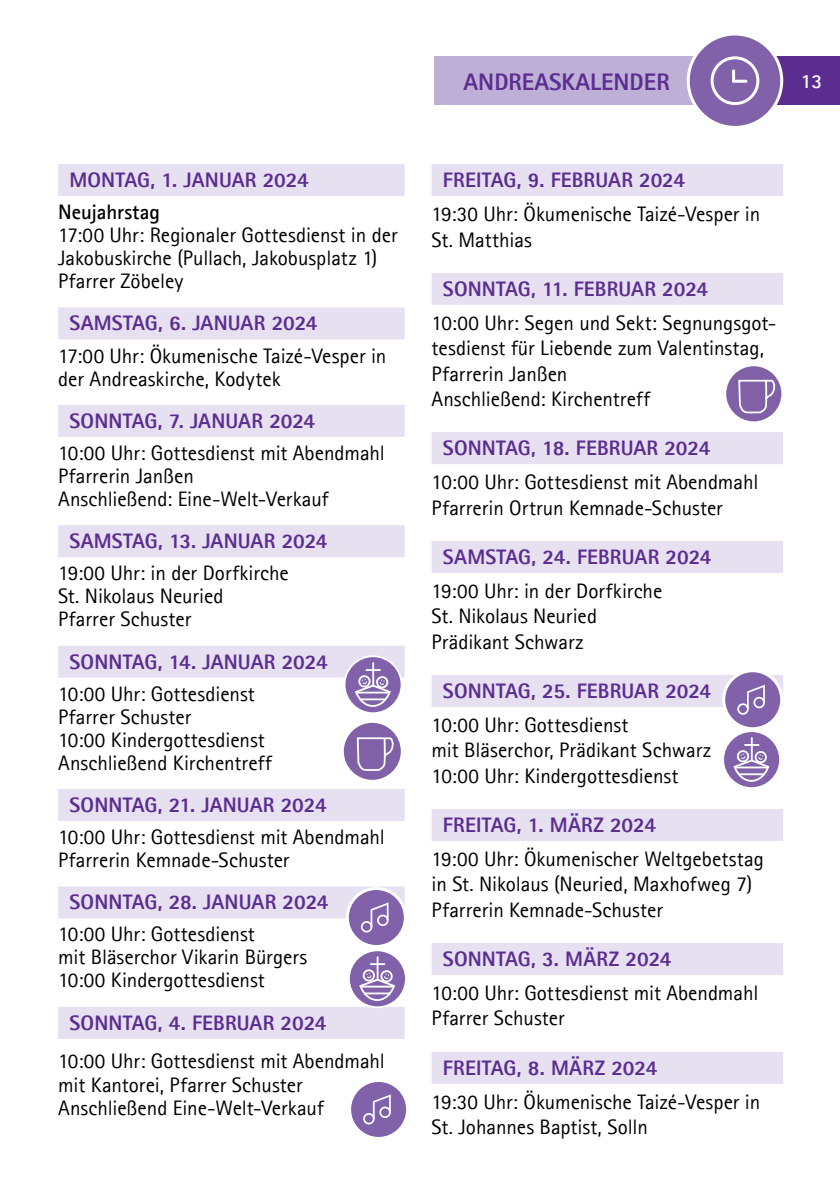
<style>
.page{position:relative;width:840px;height:1191px;background:#fff}
.page>*{position:absolute;margin:0;border:0;box-sizing:border-box;transform-origin:0 0}
.t1{font:800 24px "Agfa Rotis Sans Serif";color:#5c2d91}
.t2{font:21px/25.2px "Agfa Rotis Sans Serif";letter-spacing:-.005em;color:#000}
.t3{font:800 21px "Agfa Rotis Sans Serif";color:#5c2d91}
.t4{font:700 21px "Agfa Rotis Sans Serif";letter-spacing:-.005em;color:#000}
.t5{font:700 20px "Agfa Rotis Sans Serif";color:#fff}
</style>
<div class="page">
<div style="left:434px;top:57px;width:263px;height:48px;background:#beafd6"></div>
<div style="left:758px;top:57px;width:81px;height:48px;background:#5c2d91"></div>
<div style="left:687px;top:34px;width:94px;height:93px;background:#8162aa;border-radius:50%"></div>
<div style="left:686px;top:33px;width:96px;height:96px;border:3px solid #fff;border-radius:50%"></div>
<div style="left:431px;top:164px;width:351px;height:32px;background:#e6e0f0"></div>
<div style="left:431px;top:273px;width:351px;height:32px;background:#e6e0f0"></div>
<div style="left:431px;top:432px;width:351px;height:32px;background:#e6e0f0"></div>
<div style="left:431px;top:541px;width:351px;height:32px;background:#e6e0f0"></div>
<div style="left:431px;top:675px;width:351px;height:32px;background:#e6e0f0"></div>
<div style="left:431px;top:809px;width:351px;height:32px;background:#e6e0f0"></div>
<div style="left:431px;top:943px;width:351px;height:32px;background:#e6e0f0"></div>
<div style="left:431px;top:1051px;width:351px;height:32px;background:#e6e0f0"></div>
<div style="left:710px;top:56px;width:49px;height:49px;border:3px solid #fff;border-radius:50%"></div>
<svg style="left:732px;top:71px;width:13px;height:12px"></svg>
<div style="left:58px;top:164px;width:346px;height:32px;background:#e6e0f0"></div>
<div style="left:58px;top:307px;width:346px;height:32px;background:#e6e0f0"></div>
<div style="left:58px;top:405px;width:346px;height:32px;background:#e6e0f0"></div>
<div style="left:58px;top:525px;width:346px;height:32px;background:#e6e0f0"></div>
<div style="left:58px;top:645px;width:346px;height:32px;background:#e6e0f0"></div>
<div style="left:58px;top:789px;width:346px;height:32px;background:#e6e0f0"></div>
<div style="left:58px;top:886px;width:346px;height:32px;background:#e6e0f0"></div>
<div style="left:58px;top:1006px;width:346px;height:32px;background:#e6e0f0"></div>
<div style="left:349px;top:950px;width:56px;height:57px;background:#8162aa;border-radius:50%"></div>
<div style="left:348px;top:949px;width:58px;height:59px;border:2px solid #fff;border-radius:50%"></div>
<hr style="left:376px;top:957px;width:2px;height:22px;background:#fff">
<svg style="left:358px;top:963px;width:37px;height:38px"></svg>
<div style="left:343px;top:723px;width:57px;height:57px;background:#8061a8;border-radius:50%"></div>
<svg style="left:355px;top:737px;width:41px;height:43px"></svg>
<div style="left:724px;top:365px;width:57px;height:57px;background:#8061a8;border-radius:50%"></div>
<div style="left:724px;top:364px;width:58px;height:59px;border:2px solid #fff;border-radius:50%"></div>
<svg style="left:737px;top:379px;width:41px;height:44px"></svg>
<svg style="left:722px;top:731px;width:57px;height:57px"></svg>
<div style="left:721px;top:730px;width:59px;height:59px;border:2px solid #fff;border-radius:50%"></div>
<hr style="left:750px;top:738px;width:2px;height:22px;background:#fff">
<svg style="left:732px;top:744px;width:37px;height:38px"></svg>
<svg style="left:344px;top:656px;width:57px;height:57px"></svg>
<div style="left:343px;top:655px;width:59px;height:59px;border:2px solid #fff;border-radius:50%"></div>
<hr style="left:372px;top:663px;width:2px;height:22px;background:#fff">
<svg style="left:354px;top:669px;width:37px;height:39px"></svg>
<div style="left:347px;top:888px;width:58px;height:58px;background:#8162aa;border-radius:50%"></div>
<div style="left:345px;top:887px;width:61px;height:61px;border:3px solid #fff;border-radius:50%"></div>
<div style="left:361px;top:921px;width:11px;height:11px;border:2px solid #fff;border-radius:50%"></div>
<svg style="left:369px;top:902px;width:20px;height:26px"></svg>
<div style="left:723px;top:670px;width:58px;height:58px;background:#8162aa;border-radius:50%"></div>
<div style="left:721px;top:669px;width:61px;height:61px;border:3px solid #fff;border-radius:50%"></div>
<div style="left:736px;top:703px;width:12px;height:11px;border:2px solid #fff;border-radius:50%"></div>
<svg style="left:745px;top:684px;width:20px;height:27px"></svg>
<div style="left:349px;top:1080px;width:58px;height:58px;background:#8162aa;border-radius:50%"></div>
<div style="left:348px;top:1079px;width:61px;height:61px;border:3px solid #fff;border-radius:50%"></div>
<div style="left:363px;top:1113px;width:11px;height:11px;border:2px solid #fff;border-radius:50%"></div>
<svg style="left:372px;top:1094px;width:19px;height:26px"></svg>
<p class="t3" style="left:69px;top:167px;width:241px">MONTAG, 1. JANUAR 2024</p>
<p class="t4" style="left:58px;top:199px;width:103px">Neujahrstag</p>
<p class="t2" style="left:58px;top:223px;width:341px;line-height:23px">17:00 Uhr: Regionaler Gottesdienst in der<br>Jakobuskirche (Pullach, Jakobusplatz 1)<br>Pfarrer Zöbeley</p>
<p class="t3" style="left:69px;top:310px;width:249px">SAMSTAG, 6. JANUAR 2024</p>
<p class="t2" style="left:58px;top:344px;width:329px;line-height:23px">17:00 Uhr: Ökumenische Taizé-Vesper in der Andreaskirche, Kodytek</p>
<p class="t3" style="left:69px;top:407px;width:247px">SONNTAG, 7. JANUAR 2024</p>
<p class="t2" style="left:58px;top:441px;width:328px;line-height:23px">10:00 Uhr: Gottesdienst mit Abendmahl<br>Pfarrerin Janßen<br>Anschließend: Eine-Welt-Verkauf</p>
<p class="t3" style="left:69px;top:528px;width:259px">SAMSTAG, 13. JANUAR 2024</p>
<p class="t2" style="left:58px;top:561px;width:232px;line-height:23px">19:00 Uhr: in der Dorfkirche<br>St. Nikolaus Neuried<br>Pfarrer Schuster</p>
<p class="t3" style="left:69px;top:648px;width:259px">SONNTAG, 14. JANUAR 2024</p>
<p class="t2" style="left:58px;top:682px;width:215px;line-height:23px">10:00 Uhr: Gottesdienst<br>Pfarrer Schuster<br>10:00 Kindergottesdienst<br>Anschließend Kirchentreff</p>
<p class="t3" style="left:69px;top:791px;width:258px">SONNTAG, 21. JANUAR 2024</p>
<p class="t2" style="left:58px;top:825px;width:328px;line-height:23px">10:00 Uhr: Gottesdienst mit Abendmahl<br>Pfarrerin Kemnade-Schuster</p>
<p class="t3" style="left:69px;top:889px;width:260px">SONNTAG, 28. JANUAR 2024</p>
<p class="t2" style="left:58px;top:922px;width:250px;line-height:23px">10:00 Uhr: Gottesdienst<br>mit Bläserchor Vikarin Bürgers<br>10:00 Kindergottesdienst</p>
<p class="t3" style="left:69px;top:1009px;width:258px">SONNTAG, 4. FEBRUAR 2024</p>
<p class="t2" style="left:58px;top:1049px;width:328px;line-height:23.4px">10:00 Uhr: Gottesdienst mit Abendmahl mit Kantorei, Pfarrer Schuster<br>Anschließend Eine-Welt-Verkauf</p>
<p class="t1" style="left:463px;top:67px;width:16px">ANDR</p>
<p class="t1" style="left:521px;top:67px;width:147px">EASKALEND ER</p>
<p class="t5" style="left:800px;top:68px;width:23px">13</p>
<p class="t3" style="left:442px;top:167px;width:243px">FREITAG, 9. FEBRUAR 2024</p>
<p class="t2" style="left:431px;top:201px;width:330px">19:30 Uhr: Ökumenische Taizé-Vesper in<br>St. Matthias</p>
<p class="t3" style="left:442px;top:275px;width:266px">SONNTAG, 11. FEBRUAR 2024</p>
<p class="t2" style="left:431px;top:310px;width:346px">10:00 Uhr: Segen und Sekt: Segnungsgot&shy;tesdienst für Liebende zum Valentinstag,<br>Pfarrerin Janßen<br>Anschließend: Kirchentreff</p>
<p class="t3" style="left:442px;top:434px;width:269px">SONNTAG, 18. FEBRUAR 2024</p>
<p class="t2" style="left:431px;top:469px;width:328px">10:00 Uhr: Gottesdienst mit Abendmahl<br>Pfarrerin Ortrun Kemnade-Schuster</p>
<p class="t3" style="left:442px;top:543px;width:270px">SAMSTAG, 24. FEBRUAR 2024</p>
<p class="t2" style="left:431px;top:578px;width:232px">19:00 Uhr: in der Dorfkirche<br>St. Nikolaus Neuried<br>Prädikant Schwarz</p>
<p class="t3" style="left:442px;top:677px;width:270px">SONNTAG, 25. FEBRUAR 2024</p>
<p class="t2" style="left:431px;top:712px;width:281px">10:00 Uhr: Gottesdienst<br>mit Bläserchor, Prädikant Schwarz<br>10:00 Uhr: Kindergottesdienst</p>
<p class="t3" style="left:442px;top:811px;width:214px">FREITAG, 1. MÄRZ 2024</p>
<p class="t2" style="left:431px;top:846px;width:333px">19:00 Uhr: Ökumenischer Weltgebetstag in St. Nikolaus (Neuried, Maxhofweg 7)<br>Pfarrerin Kemnade-Schuster</p>
<p class="t3" style="left:442px;top:945px;width:230px">SONNTAG, 3. MÄRZ 2024</p>
<p class="t2" style="left:431px;top:980px;width:328px">10:00 Uhr: Gottesdienst mit Abendmahl<br>Pfarrer Schuster</p>
<p class="t3" style="left:442px;top:1054px;width:216px">FREITAG, 8. MÄRZ 2024</p>
<p class="t2" style="left:431px;top:1089px;width:330px">19:30 Uhr: Ökumenische Taizé-Vesper in<br>St. Johannes Baptist, Solln</p>
</div>
